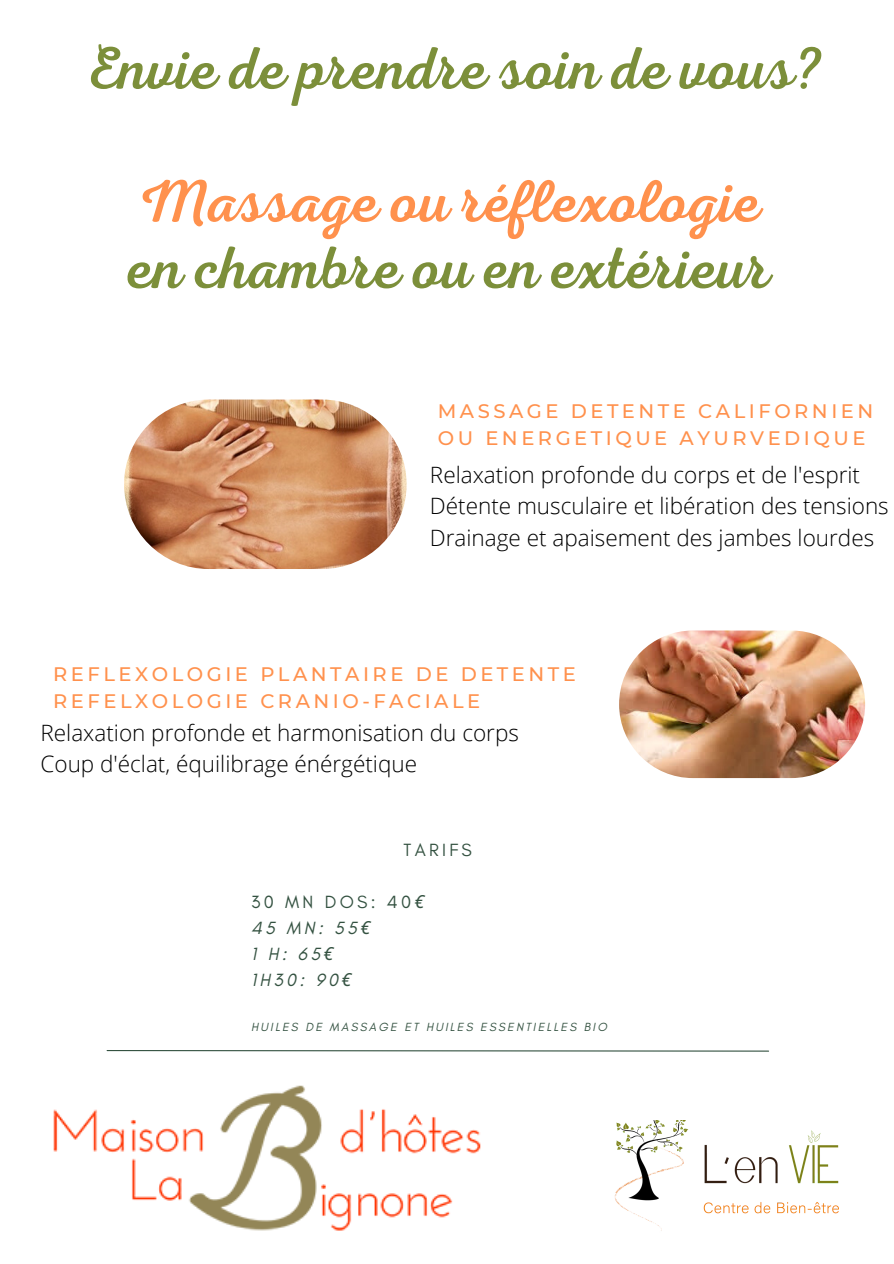
<style>
.page{position:relative;width:894px;height:1264px;background:#fff}
.page>*{position:absolute;margin:0;border:0;box-sizing:border-box;transform-origin:0 0}
.t1{font:60px "RTL Adam Script Regular";color:#7c8f3a}
.t2{font:60px "RTL Adam Script Regular";color:#ff914d}
.t3{font:300 22.5px/31.5px "Open Sans";color:#000}
.t4{font:500 19.5px/27px "Montserrat";letter-spacing:.18em;color:#ff914d}
.t5{font:italic 18px/26px "Glacial Indifference";letter-spacing:.18em;color:#345241}
.t6{font:18px "Glacial Indifference";letter-spacing:.18em;color:#345241}
.t7{font:italic 12px "Glacial Indifference";letter-spacing:.18em;color:#345241}
.s1{font-style:normal}
.s2{font-family:"Noto Sans"}
</style>
<div class="page">
<img style="left:124px;top:399px;width:282px;height:170px;border-radius:85px">
<img style="left:619px;top:630px;width:245px;height:148px;border-radius:74px">
<svg style="left:106px;top:1050px;width:663px;height:2px"></svg>
<img style="left:614px;top:1120px;width:224px;height:111px">
<img style="left:53px;top:1085px;width:428px;height:146px">
<h1 class="t1" style="left:85px;top:34px;width:740px">Envie de prendre soin de vous?</h1>
<h1 class="t2" style="left:137px;top:167px;width:625px">Massage ou réflexologie</h1>
<h1 class="t1" style="left:127px;top:233px;width:644px">en chambre ou en extérieur</h1>
<p class="t4" style="left:437px;top:397px;width:437px">MASSAGE DETENTE CALIFORNIEN<br>OU ENERGETIQUE AYURVEDIQUE</p>
<p class="t3" style="left:430px;top:458px;width:460px">Relaxation profonde du corps et de l'esprit<br>Détente musculaire et libération des tensions<br>Drainage et apaisement des jambes lourdes</p>
<p class="t4" style="left:53px;top:660px;width:524px">REFLEXOLOGIE PLANTAIRE DE DETENTE<br>REFELXOLOGIE CRANIO-FACIALE</p>
<p class="t3" style="left:40px;top:716px;width:480px">Relaxation profonde et harmonisation du corps<br>Coup d'éclat, équilibrage énérgétique</p>
<p class="t6" style="left:403px;top:839px;width:70px">TARIFS</p>
<p class="t5" style="left:251px;top:888px;width:174px"><span class="s1">30 MN DOS: 40</span><span class="s2">€<br></span>45 MN: 55<span class="s2">€<br></span>1 H: 65<span class="s2">€<br></span>1H30: 90<span class="s2">€</span></p>
<p class="t7" style="left:251px;top:1019px;width:357px">HUILES DE MASSAGE ET HUILES ESSENTIELLES BIO</p>
</div>
